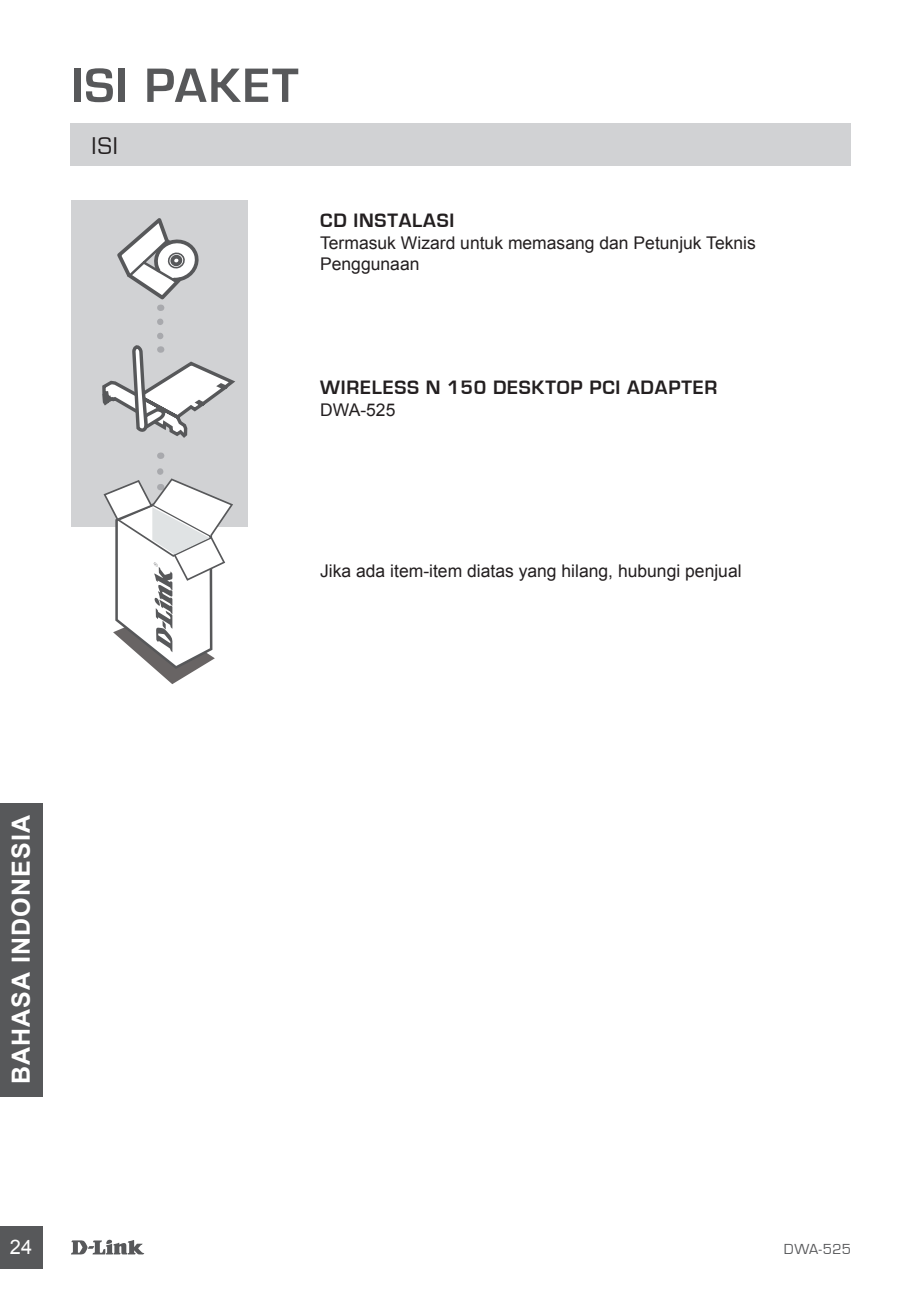
<style>
.page{position:relative;width:922px;height:1297px;background:#fff}
.page>*{position:absolute;margin:0;border:0;box-sizing:border-box;transform-origin:0 0}
.t1{font:700 50px "Eurostile";letter-spacing:.03em;color:#57585a}
.t2{font:700 25px "Arial";letter-spacing:.045em;color:#fff}
.t3{font:25px "Eurostile";color:#231f20}
.t4{font:700 20px "Eurostile";letter-spacing:.04em;color:#231f20}
.t5{font:20px "Arial";color:#fff}
.t6{font:17.5px/21px "Arial";color:#231f20}
.t7{font:15px "Eurostile";letter-spacing:.02em;color:#57585a}
</style>
<div class="page">
<svg style="left:71px;top:1239px;width:73px;height:15px"></svg>
<div style="left:0;top:1226px;width:43px;height:43px;background:#57585a"></div>
<div style="left:0;top:803px;width:43px;height:293px;background:#57585a"></div>
<div style="left:71px;top:124px;width:779px;height:42px;background:#d1d2d4"></div>
<div style="left:71px;top:200px;width:176px;height:327px;background:#d1d2d4"></div>
<svg style="left:117px;top:218px;width:82px;height:93px"></svg>
<svg style="left:103px;top:471px;width:130px;height:213px"></svg>
<svg style="left:102px;top:322px;width:133px;height:116px"></svg>
<h1 class="t1" style="left:71px;top:58px;width:229px">ISI PAKET</h1>
<h2 class="t3" style="left:92px;top:132px;width:28px">ISI</h2>
<p class="t4" style="left:320px;top:210px;width:136px">CD INSTALASI</p>
<p class="t6" style="left:320px;top:233px;width:437px">Termasuk Wizard untuk memasang dan Petunjuk Teknis<br>Penggunaan</p>
<p class="t4" style="left:320px;top:377px;width:398px">WIRELESS N 150 DESKTOP PCI ADAPTER</p>
<p class="t6" style="left:320px;top:400px;width:77px">DWA-525</p>
<p class="t6" style="left:320px;top:561px;width:423px">Jika ada item-item diatas yang hilang, hubungi penjual</p>
<h2 class="t2" style="left:5px;top:1084px;width:271px;rotate:-90deg">BAHASA INDONESIA</h2>
<p class="t5" style="left:10px;top:1234px;width:24px">24</p>
<p class="t7" style="left:783px;top:1241px;width:69px">DWA-525</p>
</div>
